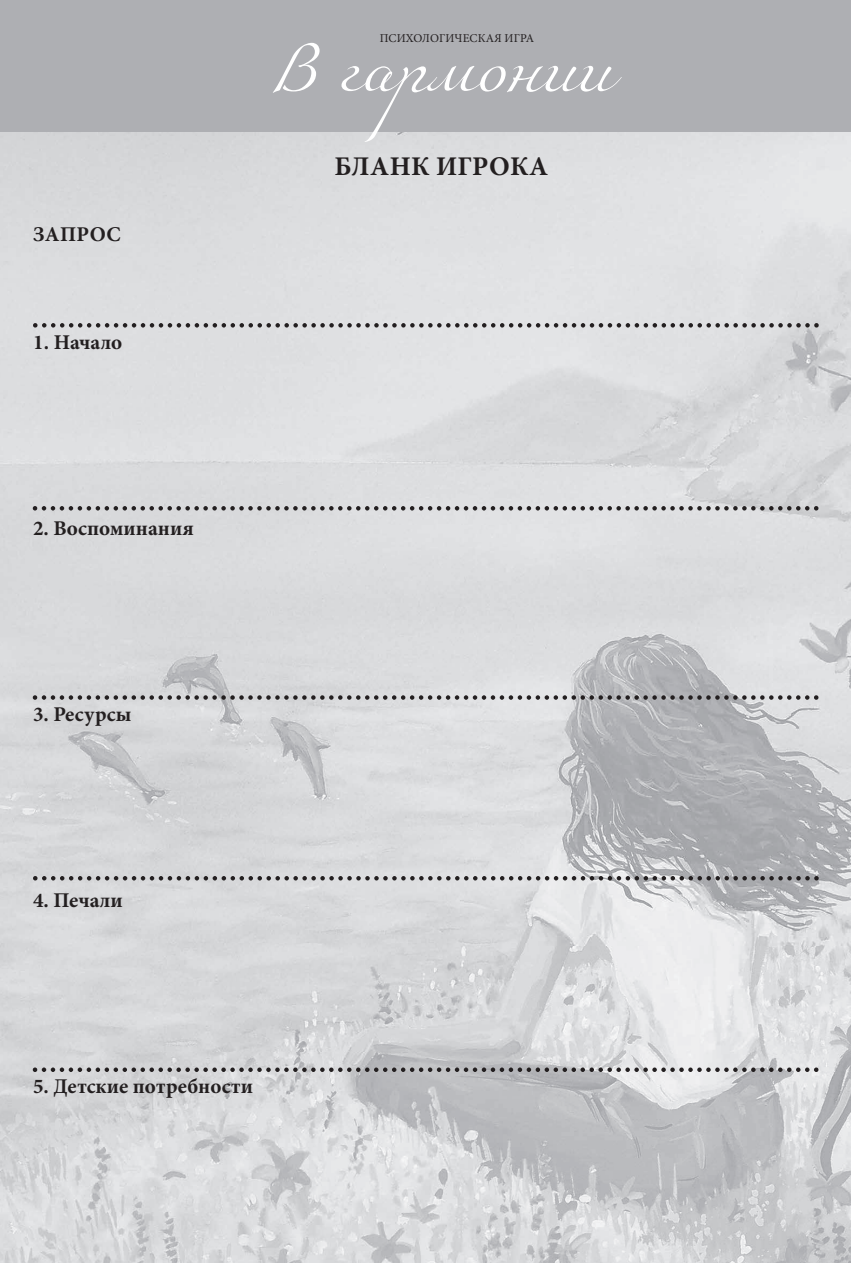
<style>
.page{position:relative;width:851px;height:1263px;background:#fff}
.page>*{position:absolute;margin:0;border:0;box-sizing:border-box;transform-origin:0 0}
.t1{font:54px "Miama Nueva";color:#fff}
.t2{font:700 27px "Minion Pro";letter-spacing:.01em;color:#231f20}
.t3{font:700 21px "Minion Pro";color:#231f20}
.t4{font:12px "Minion Pro";letter-spacing:.01em;color:#231f20}
</style>
<div class="page">
<img style="left:531px;top:131px;width:319px;height:1132px">
<img style="left:0;top:525px;width:532px;height:738px">
<div style="left:0;top:0;width:850px;height:131px;background:#aeafb3"></div>
<svg style="left:33px;top:323px;width:785px;height:5px;background:#9d9c9e"></svg>
<svg style="left:33px;top:506px;width:785px;height:4px;background:#908f90"></svg>
<svg style="left:33px;top:695px;width:785px;height:5px;background:#949495"></svg>
<svg style="left:33px;top:876px;width:785px;height:4px;background:#8a898a"></svg>
<svg style="left:33px;top:1067px;width:785px;height:5px;background:#939294"></svg>
<p class="t3" style="left:33px;top:221px;width:89px">ЗАПРОС</p>
<p class="t3" style="left:33px;top:329px;width:91px">1. Начало</p>
<p class="t3" style="left:33px;top:515px;width:162px">2. Воспоминания</p>
<p class="t4" style="left:379px;top:30px;width:156px">ПСИХОЛОГИЧЕСКАЯ ИГРА</p>
<h1 class="t1" style="left:271px;top:40px;width:343px">В гармонии</h1>
<p class="t2" style="left:334px;top:150px;width:215px">БЛАНК ИГРОКА</p>
<p class="t3" style="left:33px;top:701px;width:100px">3. Ресурсы</p>
<p class="t3" style="left:33px;top:887px;width:91px">4. Печали</p>
<p class="t3" style="left:33px;top:1073px;width:221px">5. Детские потребности</p>
</div>
